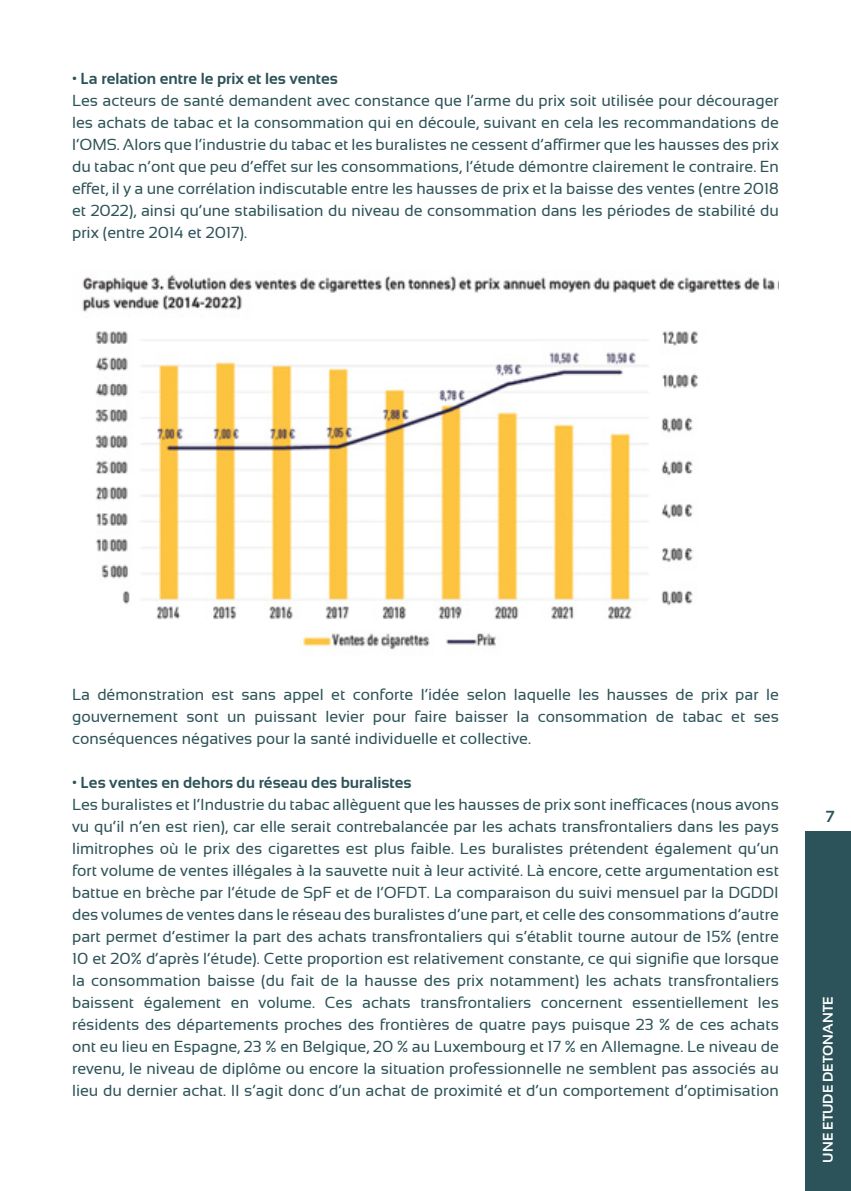
<style>
.page{position:relative;width:851px;height:1191px;background:#fff}
.page>*{position:absolute;margin:0;border:0;box-sizing:border-box;transform-origin:0 0}
.t1{font:16px/22px "Sansation";color:#2d5358;text-align:justify}
.t2{font:700 16px "Sansation";color:#2d5358}
.t3{font:700 14px "Sansation";color:#fff}
.s1{font-weight:400}
</style>
<div class="page">
<div style="left:805px;top:831px;width:45px;height:360px;background:#2c5359"></div>
<img style="left:82px;top:274px;width:696px;height:376px">
<p class="t2" style="left:72px;top:69px;width:267px">• La relation entre le prix et les ventes</p>
<p class="t1" style="left:72px;top:89px;width:708px">Les acteurs de santé demandent avec constance que l’arme du prix soit utilisée pour décourager les achats de tabac et la consommation qui en découle, suivant en cela les recommandations de l’OMS. Alors que l’industrie du tabac et les buralistes ne cessent d’affirmer que les hausses des prix du tabac n’ont que peu d’effet sur les consommations, l’étude démontre clairement le contraire. En effet, il y a une corrélation indiscutable entre les hausses de prix et la baisse des ventes (entre 2018 et 2022), ainsi qu’une stabilisation du niveau de consommation dans les périodes de stabilité du prix (entre 2014 et 2017).</p>
<p class="t1" style="left:72px;top:683px;width:708px">La démonstration est sans appel et conforte l’idée selon laquelle les hausses de prix par le gouvernement sont un puissant levier pour faire baisser la consommation de tabac et ses conséquences négatives pour la santé individuelle et collective.</p>
<p class="t2" style="left:72px;top:773px;width:341px"><span class="s1">•</span> Les ventes en dehors du réseau des buralistes</p>
<p class="t1" style="left:72px;top:793px;width:708px">Les buralistes et l’Industrie du tabac allèguent que les hausses de prix sont inefficaces (nous avons vu qu’il n’en est rien), car elle serait contrebalancée par les achats transfrontaliers dans les pays limitrophes où le prix des cigarettes est plus faible. Les buralistes prétendent également qu’un fort volume de ventes illégales à la sauvette nuit à leur activité. Là encore, cette argumentation est battue en brèche par l’étude de SpF et de l’OFDT. La comparaison du suivi mensuel par la DGDDI des volumes de ventes dans le réseau des buralistes d’une part, et celle des consommations d’autre part permet d’estimer la part des achats transfrontaliers qui s’établit tourne autour de 15% (entre 10 et 20% d’après l’étude). Cette proportion est relativement constante, ce qui signifie que lorsque la consommation baisse (du fait de la hausse des prix notamment) les achats transfrontaliers baissent également en volume. Ces achats transfrontaliers concernent essentiellement les résidents des départements proches des frontières de quatre pays puisque 23 % de ces achats ont eu lieu en Espagne, 23 % en Belgique, 20 % au Luxembourg et 17 % en Allemagne. Le niveau de revenu, le niveau de diplôme ou encore la situation professionnelle ne semblent pas associés au lieu du dernier achat. Il s’agit donc d’un achat de proximité et d’un comportement d’optimisation</p>
<p class="t2" style="left:825px;top:807px;width:11px">7</p>
<p class="t3" style="left:820px;top:1162px;width:313px;rotate:-90deg">LES CRIS D’ORFRAIE : La fin de la culture du vin ?</p>
<p class="t3" style="left:820px;top:1162px;width:168px;rotate:-90deg">UNE ETUDE DETONANTE</p>
</div>
